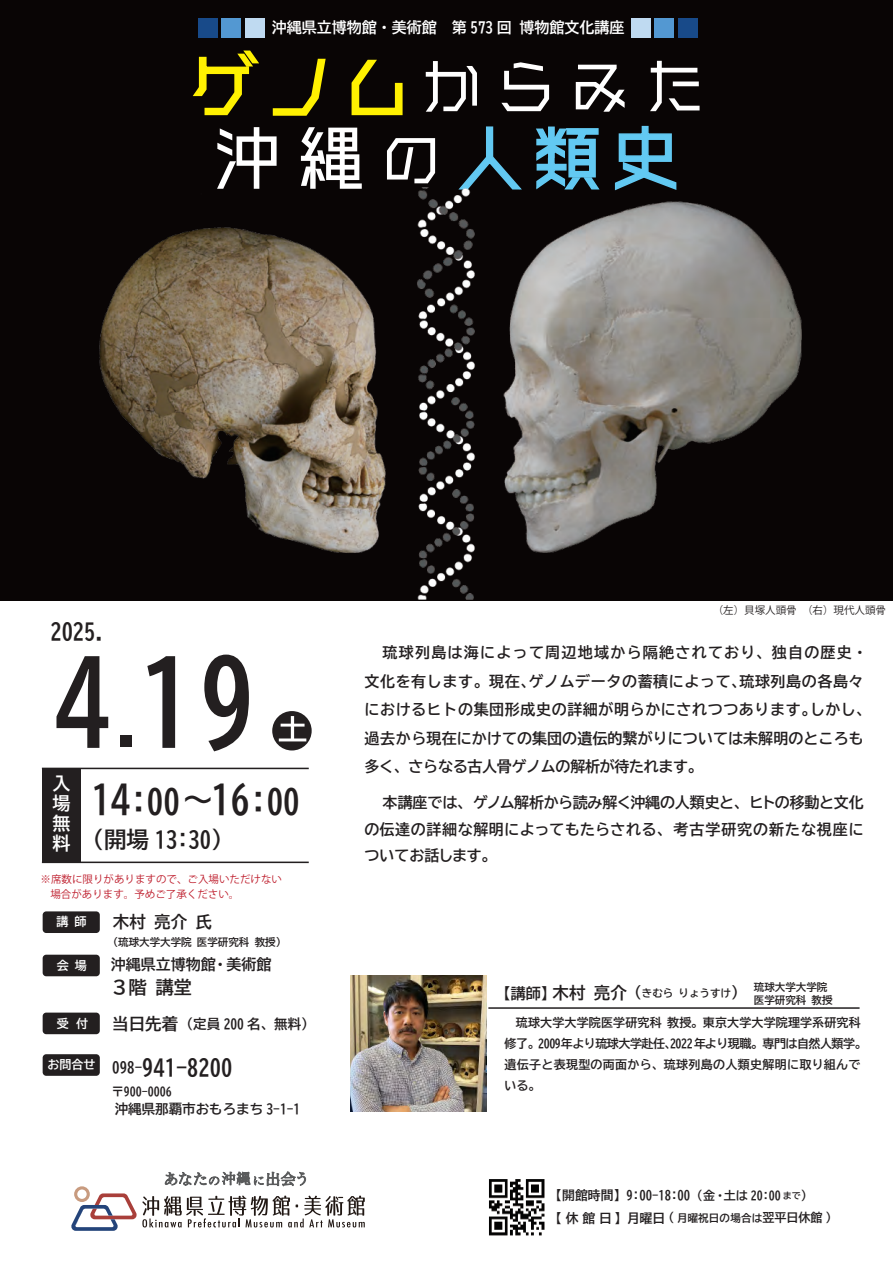
<style>
.page{position:relative;width:893px;height:1263px;background:#fff}
.page>*{position:absolute;margin:0;border:0;box-sizing:border-box;transform-origin:0 0}
.t1{font:112.5px "BIZ UD Gothic Bold";color:#231f20}
.t2{font:72px "Makinas 4 Square";color:#62c9f2}
.t3{font:64.5px "Makinas 4 Square";color:#fff}
.t4{font:33px "BIZ UD Gothic Bold";color:#231f20}
.t5{font:22.5px "BIZ UD Gothic Bold";color:#231f20}
.t6{font:18px "BIZ UD Gothic Bold";color:#231f20}
.t7{font:18px/19.8px "BIZ UD Gothic Bold";color:#fff;text-align:justify}
.t8{font:16.5px "BIZ UD Gothic Bold";color:#231f20}
.t9{font:15px/28.5px "BIZ UD Gothic Bold";letter-spacing:.04em;color:#231f20}
.t10{font:15px/26.2px "BIZ UDP Gothic Bold";letter-spacing:.04em;color:#231f20;text-align:justify}
.t11{font:15px "BIZ UD Gothic Bold";color:#fff}
.t12{font:15px "BIZ UD Gothic Bold";color:#231f20}
.t13{font:13.5px "BIZ UD Gothic Bold";color:#231f20}
.t14{font:12.75px/22.5px "BIZ UD Gothic Bold";letter-spacing:.01em;color:#231f20}
.t15{font:12px/21px "BIZ UD Gothic Bold";letter-spacing:.015em;color:#231f20}
.t16{font:12px "BIZ UD Gothic Bold";letter-spacing:.25em;color:#fff}
.t17{font:10.5px/12.5px "BIZ UD Gothic Bold";color:#231f20}
.t18{font:10.5px/15px "Koz Go Pr 6 N";color:#be1d2c}
.t19{font:10.5px "Koz Go Pr 6 N";color:#231f20}
.s1{font-size:72px;color:#fff101}
.s2{color:#fff}
.s3{font-size:64.5px;color:#fff}
.s4{font-size:70.5px}
.s5{font-size:39px}
.s6{font-size:16.5px}
.s7{font-size:15px}
.s8{font-size:12px}
.s9{font-size:9px}
.s10{font-size:10.5px}
</style>
<div class="page">
<div style="left:0;top:0;width:893px;height:600px;background:#090505"></div>
<div style="left:198px;top:18px;width:19px;height:19px;background:#184a89"></div>
<div style="left:222px;top:18px;width:19px;height:19px;background:#5398d2"></div>
<div style="left:245px;top:18px;width:19px;height:19px;background:#bfdaf1"></div>
<div style="left:631px;top:18px;width:19px;height:19px;background:#bfdaf1"></div>
<div style="left:655px;top:18px;width:19px;height:19px;background:#5398d2"></div>
<div style="left:678px;top:18px;width:20px;height:19px;background:#184a89"></div>
<hr style="left:488px;top:1007px;width:371px;height:2px;background:#231f20">
<hr style="left:42px;top:768px;width:267px;height:1px;background:#231f20">
<hr style="left:42px;top:861px;width:267px;height:2px;background:#231f20">
<div style="left:43px;top:911px;width:57px;height:22px;background:#231f20;border-radius:4px"></div>
<div style="left:43px;top:955px;width:57px;height:21px;background:#231f20;border-radius:4px"></div>
<div style="left:43px;top:1012px;width:57px;height:22px;background:#231f20;border-radius:4px"></div>
<div style="left:43px;top:1054px;width:57px;height:22px;background:#231f20;border-radius:4px"></div>
<svg style="left:272px;top:711px;width:40px;height:39px"></svg>
<div style="left:42px;top:768px;width:38px;height:94px;background:#231f20"></div>
<img style="left:350px;top:976px;width:136px;height:136px">
<svg style="left:71px;top:1171px;width:294px;height:60px"></svg>
<svg style="left:192px;top:50px;width:67px;height:66px"></svg>
<svg style="left:272px;top:58px;width:54px;height:58px"></svg>
<svg style="left:351px;top:59px;width:52px;height:57px"></svg>
<svg style="left:486px;top:126px;width:8px;height:8px"></svg>
<svg style="left:536px;top:126px;width:63px;height:8px"></svg>
<svg style="left:618px;top:125px;width:54px;height:9px"></svg>
<img style="left:489px;top:1179px;width:56px;height:57px">
<img style="left:33px;top:134px;width:836px;height:467px">
<p class="t11" style="left:272px;top:20px;width:354px">沖縄県立博物館・美術館　第 573 回 博物館文化講座</p>
<h3 class="t3" style="left:185px;top:47px;width:524px"><span class="s1">ゲノム</span>からみた</h3>
<h2 class="t2" style="left:212px;top:114px;width:471px"><span class="s2">沖縄</span><span class="s3">の</span>人類史</h2>
<h3 class="t5" style="left:50px;top:620px;width:58px">2025.</h3>
<p class="t19" style="left:713px;top:604px;width:175px">（左）貝塚人頭骨　（右）現代人頭骨</p>
<h1 class="t1" style="left:54px;top:646px;width:203px">4<span class="s4">.</span>19</h1>
<p class="t7" style="left:52px;top:774px;width:19px">入場無料</p>
<h3 class="t4" style="left:91px;top:785px;width:210px"><span class="s5">14</span>:00～<span class="s5">16</span>:00</h3>
<h3 class="t5" style="left:82px;top:828px;width:153px">（開場 13:30）</h3>
<p class="t18" style="left:50px;top:872px;width:233px;text-indent:-10px">※席数に限りがありますので、ご入場いただけない場合があります。予めご了承ください。</p>
<p class="t16" style="left:57px;top:916px;width:31px">講師</p>
<p class="t16" style="left:57px;top:960px;width:31px">会場</p>
<p class="t8" style="left:113px;top:914px;width:100px">木村 亮介 氏</p>
<p class="t17" style="left:108px;top:935px;width:180px">（琉球大学大学院 医学研究科 教授）</p>
<p class="t12" style="left:111px;top:957px;width:162px">沖縄県立博物館・美術館</p>
<p class="t6" style="left:111px;top:978px;width:82px">３階 講堂</p>
<p class="t16" style="left:57px;top:1018px;width:33px">受付</p>
<p class="t13" style="left:112px;top:1017px;width:204px"><span class="s6">当日先着</span> （定員 200 名、無料）</p>
<h3 class="t5" style="left:112px;top:1056px;width:121px"><span class="s7">098-</span>941-8200</h3>
<p class="t13" style="left:115px;top:1102px;width:187px">沖縄県那覇市おもろまち 3-1-1</p>
<p class="t16" style="left:48px;top:1059px;width:49px">お問合せ</p>
<p class="t15" style="left:112px;top:1080px;width:61px">〒900-0006</p>
<p class="t9" style="left:364px;top:638px;width:508px;text-indent:18px">琉球列島は海によって周辺地域から隔絶されており、独自の歴史・文化を有します。現在、ゲノムデータの蓄積によって、琉球列島の各島々におけるヒトの集団形成史の詳細が明らかにされつつあります。しかし、過去から現在にかけての集団の遺伝的繋がりについては未解明のところも多く、さらなる古人骨ゲノムの解析が待たれます。</p>
<p class="t10" style="left:364px;top:790px;width:501px;text-indent:18px">本講座では、ゲノム解析から読み解く沖縄の人類史と、ヒトの移動と文化の伝達の詳細な解明によってもたらされる、考古学研究の新たな視座についてお話します。</p>
<p class="t17" style="left:754px;top:981px;width:80px">琉球大学大学院医学研究科 教授</p>
<p class="t17" style="left:496px;top:986px;width:252px"><span class="s7">【講師】</span><span class="s6">木村 亮介</span><span class="s7">（</span>きむら りょうすけ<span class="s7">）</span></p>
<p class="t15" style="left:504px;top:1011px;width:364px;text-indent:12px">琉球大学大学院医学研究科 教授。東京大学大学院理学系研究科修了。2009年より琉球大学赴任、2022 年より現職。専門は自然人類学。遺伝子と表現型の両面から、琉球列島の人類史解明に取り組んでいる。</p>
<p class="t14" style="left:549px;top:1184px;width:284px">【開館時間】9:00-18:00 <span class="s8">(金・土は 20:00</span> <span class="s9">まで</span><span class="s8">）<br></span>【休館日】月曜日 <span class="s8">(</span> <span class="s10">月曜祝日の場合は</span><span class="s8">翌平日休館 )</span></p>
</div>
